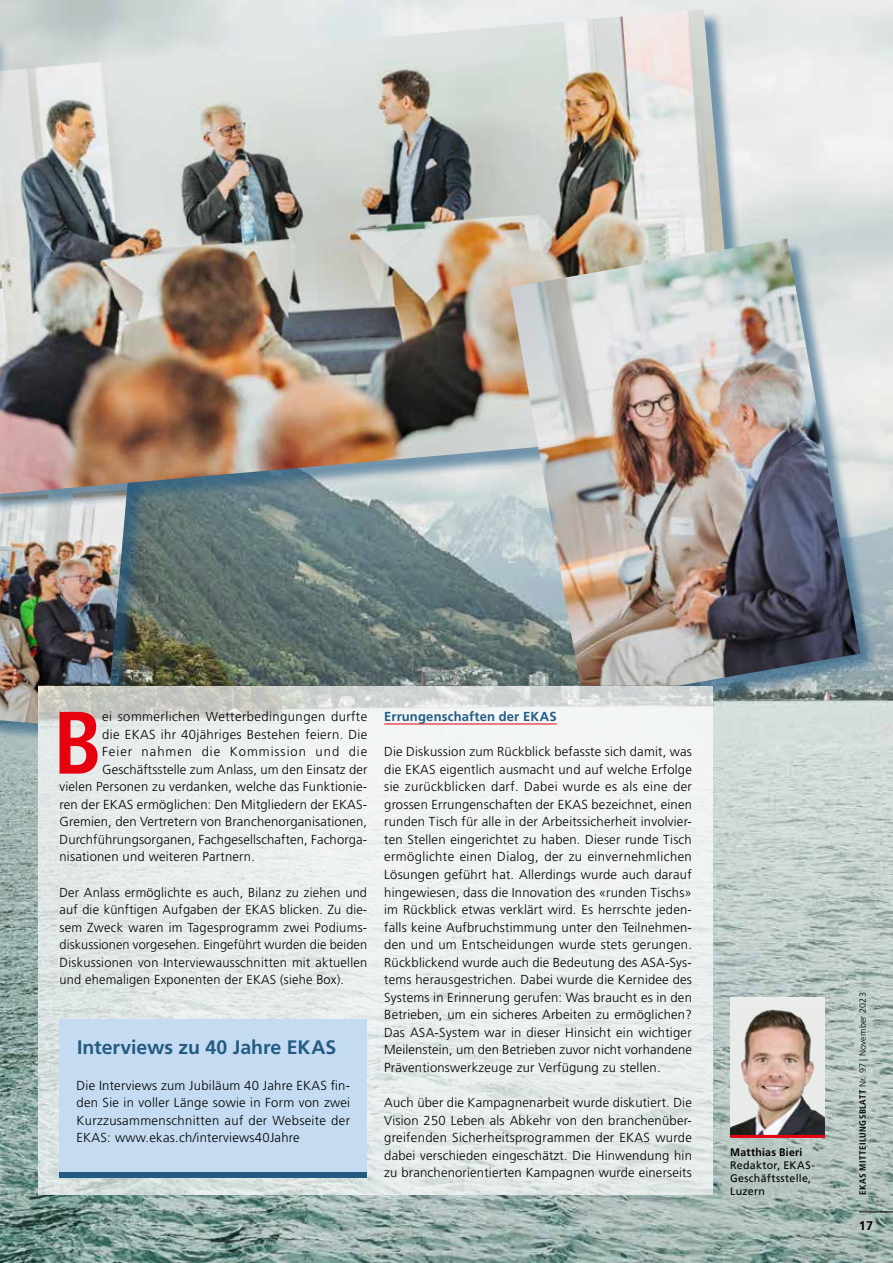
<style>
.page{position:relative;width:893px;height:1263px;background:#fff}
.page>*{position:absolute;margin:0;border:0;box-sizing:border-box;transform-origin:0 0}
.t1{font:700 condensed 88.5px "Frutiger LT Std";color:#e7000e}
.t2{font:700 19.5px "Frutiger LT Std";letter-spacing:-.005em;color:#235b83}
.t3{font:300 13.05px/17.5px "Frutiger LT Std";letter-spacing:.015em;color:#000;text-align:justify}
.t4{font:300 13.05px "Frutiger LT Std";letter-spacing:.035em;color:#000}
.t5{font:300 13.05px "Frutiger LT Std";letter-spacing:.075em;color:#000}
.t6{font:700 13.05px "Frutiger LT Std";letter-spacing:.01em;color:#235b83}
.t7{font:700 12.6px "Frutiger LT Std";color:#000}
.t8{font:10.95px/13.2px "Frutiger LT Std";letter-spacing:.025em;color:#000}
.t9{font:700 10.95px "Frutiger LT Std";letter-spacing:.025em;color:#000;scale:.96 1}
.t10{font:700 condensed 9px "Frutiger LT Std";letter-spacing:.05em;color:#000}
.s1{font-weight:300;font-stretch:normal}
</style>
<div class="page">
<img style="left:0;top:0;width:893px;height:1263px">
<div style="left:730px;top:997px;width:95px;height:139px;background:#eaedea"></div>
<img style="left:730px;top:1009px;width:95px;height:126px">
<hr style="left:730px;top:1135px;width:95px;height:3px;background:#e7000e">
<div style="left:0;top:365px;width:152px;height:383px;background:#235b83;opacity:.6"></div>
<img style="left:0;top:513px;width:134px;height:216px">
<div style="left:0;top:12px;width:758px;height:501px;background:#235b83;opacity:.6"></div>
<img style="left:0;top:9px;width:740px;height:485px">
<div style="left:513px;top:242px;width:365px;height:479px;background:#235b83;opacity:.6"></div>
<img style="left:510px;top:238px;width:350px;height:464px">
<img style="left:38px;top:686px;width:675px;height:509px">
<hr style="left:384px;top:724px;width:173px;height:1px;background:#e7000e">
<div style="left:0;top:0;width:11px;height:226px;background:#235b83;opacity:.6"></div>
<div style="left:60px;top:1019px;width:307px;height:159px;background:#c4dbf1"></div>
<div style="left:60px;top:1173px;width:307px;height:5px;background:#235b83"></div>
<hr style="left:859px;top:1211px;width:34px;height:1px;background:#000">
<h1 class="t1" style="left:53px;top:690px;width:51px">B</h1>
<p class="t4" style="left:102px;top:709px;width:267px">ei sommerlichen Wetterbedingungen durfte</p>
<p class="t3" style="left:102px;top:725px;width:267px">die EKAS ihr 40jähriges Bestehen feiern. Die</p>
<p class="t5" style="left:102px;top:744px;width:267px">Feier nahmen die Kommission und die</p>
<p class="t3" style="left:102px;top:760px;width:267px">Geschäftsstelle zum Anlass, um den Einsatz der</p>
<p class="t3" style="left:60px;top:778px;width:309px">vielen Personen zu verdanken, welche das Funktionie-</p>
<p class="t3" style="left:60px;top:796px;width:309px">ren der EKAS ermöglichen: Den Mitgliedern der EKAS-</p>
<p class="t3" style="left:60px;top:813px;width:309px">Gremien, den Vertretern von Branchenorganisationen,</p>
<p class="t3" style="left:60px;top:831px;width:309px">Durchführungsorganen, Fachgesellschaften, Fachorga-</p>
<p class="t3" style="left:60px;top:848px;width:197px">nisationen und weiteren Partnern.</p>
<p class="t3" style="left:60px;top:883px;width:309px">Der Anlass ermöglichte es auch, Bilanz zu ziehen und auf die künftigen Aufgaben der EKAS blicken. Zu die&shy;sem Zweck waren im Tagesprogramm zwei Podiums&shy;diskussionen vorgesehen. Eingeführt wurden die beiden Diskussionen von Interviewausschnitten mit aktuellen und ehemaligen Exponenten der EKAS (siehe Box).</p>
<h2 class="t2" style="left:77px;top:1036px;width:261px">Interviews zu 40 Jahre EKAS</h2>
<p class="t3" style="left:77px;top:1076px;width:275px">Die Interviews zum Jubiläum 40 Jahre EKAS fin&shy;den Sie in voller Länge sowie in Form von zwei Kurzzusammenschnitten auf der Webseite der EKAS: www.ekas.ch/interviews40Jahre</p>
<p class="t6" style="left:384px;top:709px;width:174px">Errungenschaften der EKAS</p>
<p class="t3" style="left:384px;top:743px;width:309px">Die Diskussion zum Rückblick befasste sich damit, was die EKAS eigentlich ausmacht und auf welche Erfolge sie zurückblicken darf. Dabei wurde es als eine der grossen Errungenschaften der EKAS bezeichnet, einen runden Tisch für alle in der Arbeitssicherheit involvier&shy;ten Stellen eingerichtet zu haben. Dieser runde Tisch ermöglichte einen Dialog, der zu einvernehmlichen Lösungen geführt hat. Allerdings wurde auch darauf hingewiesen, dass die Innovation des «runden Tischs» im Rückblick etwas verklärt wird. Es herrschte jeden&shy;falls keine Aufbruchstimmung unter den Teilnehmen&shy;den und um Entscheidungen wurde stets gerungen.<br>Rückblickend wurde auch die Bedeutung des ASA-Sys&shy;tems herausgestrichen. Dabei wurde die Kernidee des Systems in Erinnerung gerufen: Was braucht es in den Betrieben, um ein sicheres Arbeiten zu ermöglichen?<br>Das ASA-System war in dieser Hinsicht ein wichtiger Meilenstein, um den Betrieben zuvor nicht vorhandene Präventionswerkzeuge zur Verfügung zu stellen.</p>
<p class="t3" style="left:384px;top:1094px;width:309px">Auch über die Kampagnenarbeit wurde diskutiert. Die Vision 250 Leben als Abkehr von den branchenüber&shy;greifenden Sicherheitsprogrammen der EKAS wurde dabei verschieden eingeschätzt. Die Hinwendung hin zu branchenorientierten Kampagnen wurde einerseits</p>
<p class="t9" style="left:730px;top:1145px;width:77px">Matthias Bieri</p>
<p class="t8" style="left:730px;top:1158px;width:86px">Redaktor, EKAS-<br>Geschäftsstelle,<br>Luzern</p>
<p class="t10" style="left:857px;top:1195px;width:204px;rotate:-90deg">EKAS MITTEILUNGSBLATT <span class="s1">Nr. 97 | November 2023</span></p>
<p class="t7" style="left:859px;top:1218px;width:16px">17</p>
</div>
